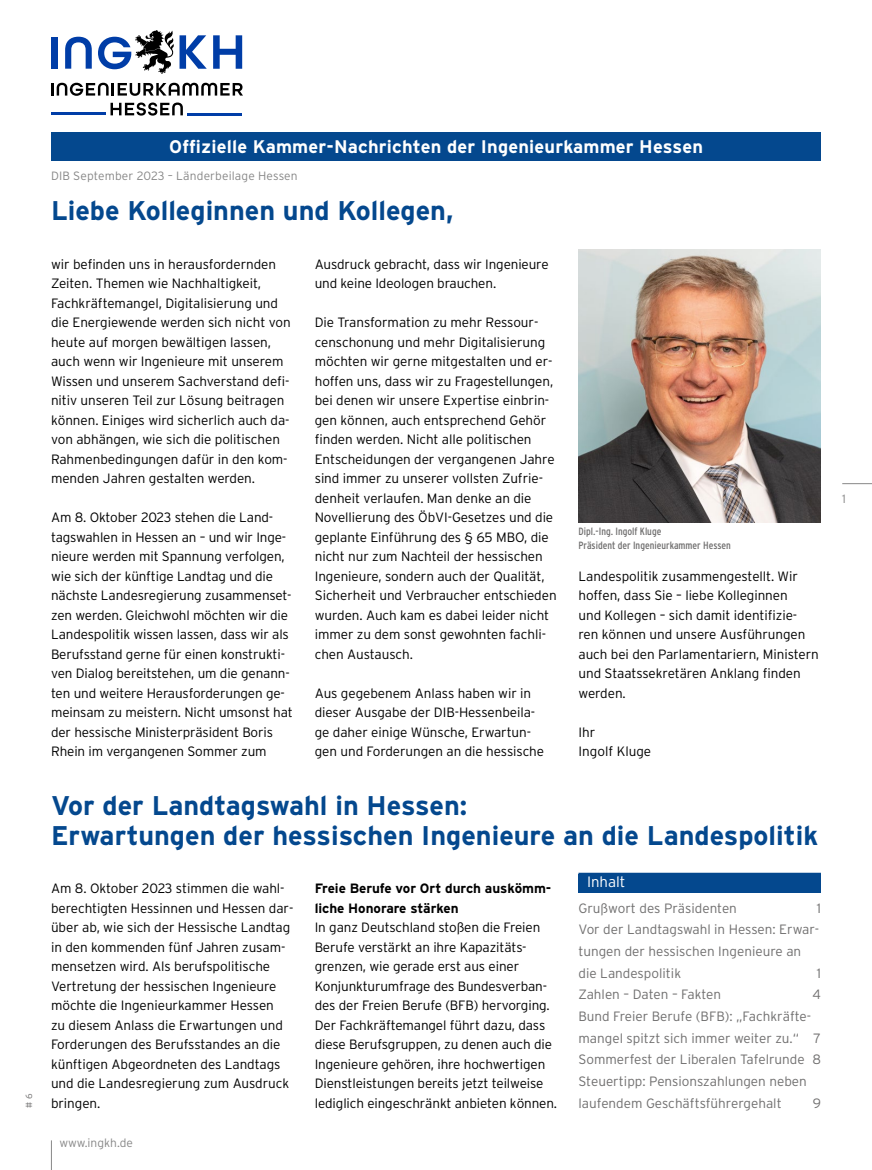
<style>
.page{position:relative;width:872px;height:1170px;background:#fff}
.page>*{position:absolute;margin:0;border:0;box-sizing:border-box;transform-origin:0 0}
.Headline_18_Pt{font:700 27px "Interstate";color:#04488e}
.t1{font:700 18.15px "Interstate";letter-spacing:.01em;color:#fff}
.Tabelle_Head{font:300 15px "Interstate";color:#fff}
.Fließtext_Links{font:300 13.5px/19.5px "Interstate";letter-spacing:-.005em;color:#000}
.inhaltsverzeichnis{font:300 13.5px/21.6px "Interstate";color:#706f6f}
.Fließtext_Bold_Schwa{font:700 13.5px/19.5px "Interstate";letter-spacing:-.005em;color:#000}
.t2{font:300 12px "Interstate";letter-spacing:.01em;color:#878787}
.Bildunterschrift{font:condensed 10.5px "Interstate";color:#706f6f}
.t3{font:300 9px "Interstate";color:#706f6f}
</style>
<div class="page">
<hr style="left:842px;top:483px;width:30px;height:1px;background:#878787">
<svg style="left:51px;top:1140px;width:1px;height:29px"></svg>
<div style="left:51px;top:132px;width:770px;height:29px;background:#04488e"></div>
<div style="left:578px;top:872px;width:243px;height:20px;background:#04488e"></div>
<svg style="left:51px;top:83px;width:192px;height:13px"></svg>
<svg style="left:111px;top:102px;width:72px;height:14px"></svg>
<hr style="left:188px;top:113px;width:54px;height:2px;background:#003da7">
<hr style="left:51px;top:113px;width:54px;height:2px;background:#003da7">
<svg style="left:213px;top:35px;width:29px;height:34px"></svg>
<div style="left:51px;top:37px;width:6px;height:32px;background:#003da7"></div>
<svg style="left:65px;top:37px;width:27px;height:32px"></svg>
<svg style="left:98px;top:30px;width:109px;height:44px"></svg>
<img style="left:578px;top:249px;width:243px;height:273px">
<p class="t3" style="left:24px;top:1107px;width:15px;rotate:-90deg"># 6</p>
<p class="t1" style="left:169px;top:136px;width:535px">Offizielle Kammer-Nachrichten der Ingenieurkammer Hessen</p>
<p class="t2" style="left:51px;top:169px;width:248px">DIB September 2023 – Länderbeilage Hessen</p>
<p class="Headline_18_Pt" style="left:51px;top:195px;width:404px">Liebe Kolleginnen und Kollegen,</p>
<p class="Fließtext_Links" style="left:51px;top:254px;width:241px">wir befinden uns in herausfordernden Zeiten. Themen wie Nachhaltigkeit, Fachkräftemangel, Digitalisierung und die Energiewende werden sich nicht von heute auf morgen bewältigen lassen, auch wenn wir Ingenieure mit unserem Wissen und unserem Sachverstand defi&shy;nitiv unseren Teil zur Lösung beitragen können. Einiges wird sicherlich auch da&shy;von abhängen, wie sich die politischen Rahmenbedingungen dafür in den kom&shy;menden Jahren gestalten werden.</p>
<p class="Fließtext_Links" style="left:51px;top:507px;width:243px">Am 8. Oktober 2023 stehen die Land&shy;tagswahlen in Hessen an – und wir Inge&shy;nieure werden mit Spannung verfolgen, wie sich der künftige Landtag und die nächste Landesregierung zusammenset&shy;zen werden. Gleichwohl möchten wir die Landespolitik wissen lassen, dass wir als Berufsstand gerne für einen konstrukti&shy;ven Dialog bereitstehen, um die genann&shy;ten und weitere Herausforderungen ge&shy;meinsam zu meistern. Nicht umsonst hat der hessische Ministerpräsident Boris Rhein im vergangenen Sommer zum</p>
<p class="Fließtext_Links" style="left:315px;top:254px;width:235px">Ausdruck gebracht, dass wir Ingenieure und keine Ideologen brauchen.</p>
<p class="Fließtext_Links" style="left:315px;top:312px;width:243px">Die Transformation zu mehr Ressour&shy;censchonung und mehr Digitalisierung möchten wir gerne mitgestalten und er&shy;hoffen uns, dass wir zu Fragestellungen, bei denen wir unsere Expertise einbrin&shy;gen können, auch entsprechend Gehör finden werden. Nicht alle politischen Entscheidungen der vergangenen Jahre sind immer zu unserer vollsten Zufrie&shy;denheit verlaufen. Man denke an die Novellierung des ÖbVI-Gesetzes und die geplante Einführung des § 65 MBO, die nicht nur zum Nachteil der hessischen Ingenieure, sondern auch der Qualität, Sicherheit und Verbraucher entschieden wurden. Auch kam es dabei leider nicht immer zu dem sonst gewohnten fachli&shy;chen Austausch.</p>
<p class="Fließtext_Links" style="left:315px;top:683px;width:231px">Aus gegebenem Anlass haben wir in dieser Ausgabe der DIB-Hessenbeila&shy;ge daher einige Wünsche, Erwartun&shy;gen und Forderungen an die hessische</p>
<p class="Bildunterschrift" style="left:578px;top:525px;width:84px">Dipl.-Ing. Ingolf Kluge</p>
<p class="Bildunterschrift" style="left:578px;top:539px;width:154px">Präsident der Ingenieurkammer Hessen</p>
<p class="Fließtext_Links" style="left:578px;top:566px;width:242px">Landespolitik zusammengestellt. Wir hoffen, dass Sie – liebe Kolleginnen<br>und Kollegen – sich damit identifizie&shy;ren können und unsere Ausführungen auch bei den Parlamentariern, Ministern und Staatssekretären Anklang finden werden.</p>
<p class="Fließtext_Links" style="left:578px;top:722px;width:74px">Ihr<br>Ingolf Kluge</p>
<p class="Headline_18_Pt" style="left:51px;top:790px;width:417px">Vor der Landtagswahl in Hessen:</p>
<p class="Headline_18_Pt" style="left:51px;top:820px;width:768px">Erwartungen der hessischen Ingenieure an die Landespolitik</p>
<p class="Fließtext_Links" style="left:51px;top:878px;width:244px">Am 8. Oktober 2023 stimmen die wahl&shy;berechtigten Hessinnen und Hessen dar&shy;über ab, wie sich der Hessische Landtag in den kommenden fünf Jahren zusam&shy;mensetzen wird. Als berufspolitische Vertretung der hessischen Ingenieure möchte die Ingenieurkammer Hessen<br>zu diesem Anlass die Erwartungen und Forderungen des Berufsstandes an die künftigen Abgeordneten des Landtags und die Landesregierung zum Ausdruck bringen.</p>
<p class="Fließtext_Bold_Schwa" style="left:315px;top:878px;width:238px">Freie Berufe vor Ort durch auskömm&shy;liche Honorare stärken</p>
<p class="Tabelle_Head" style="left:587px;top:873px;width:40px">Inhalt</p>
<p class="inhaltsverzeichnis" style="left:578px;top:896px;width:160px">Grußwort des Präsidenten</p>
<p class="inhaltsverzeichnis" style="left:816px;top:896px;width:6px">1</p>
<p class="inhaltsverzeichnis" style="left:578px;top:918px;width:242px">Vor der Landtagswahl in Hessen: Erwar&shy;tungen der hessischen Ingenieure an die Landespolitik</p>
<p class="Fließtext_Links" style="left:315px;top:917px;width:244px">In ganz Deutschland stoßen die Freien Berufe verstärkt an ihre Kapazitäts&shy;grenzen, wie gerade erst aus einer Konjunkturumfrage des Bundesverban&shy;des der Freien Berufe (BFB) hervorging.<br>Der Fachkräftemangel führt dazu, dass diese Berufsgruppen, zu denen auch die Ingenieure gehören, ihre hochwertigen Dienstleistungen bereits jetzt teilweise lediglich eingeschränkt anbieten können.</p>
<p class="inhaltsverzeichnis" style="left:816px;top:961px;width:6px">1</p>
<p class="inhaltsverzeichnis" style="left:578px;top:983px;width:144px">Zahlen – Daten – Fakten</p>
<p class="inhaltsverzeichnis" style="left:812px;top:983px;width:10px">4</p>
<p class="inhaltsverzeichnis" style="left:578px;top:1005px;width:244px">Bund Freier Berufe (BFB): „Fachkräfte&shy;mangel spitzt sich immer weiter zu.“ 7</p>
<p class="inhaltsverzeichnis" style="left:578px;top:1048px;width:244px">Sommerfest der Liberalen Tafelrunde 8</p>
<p class="inhaltsverzeichnis" style="left:578px;top:1070px;width:230px">Steuertipp: Pensionszahlungen neben laufendem Geschäftsführergehalt</p>
<p class="inhaltsverzeichnis" style="left:812px;top:1091px;width:10px">9</p>
<p class="t2" style="left:59px;top:1135px;width:75px">www.ingkh.de</p>
<p class="t2" style="left:842px;top:492px;width:5px">1</p>
</div>
